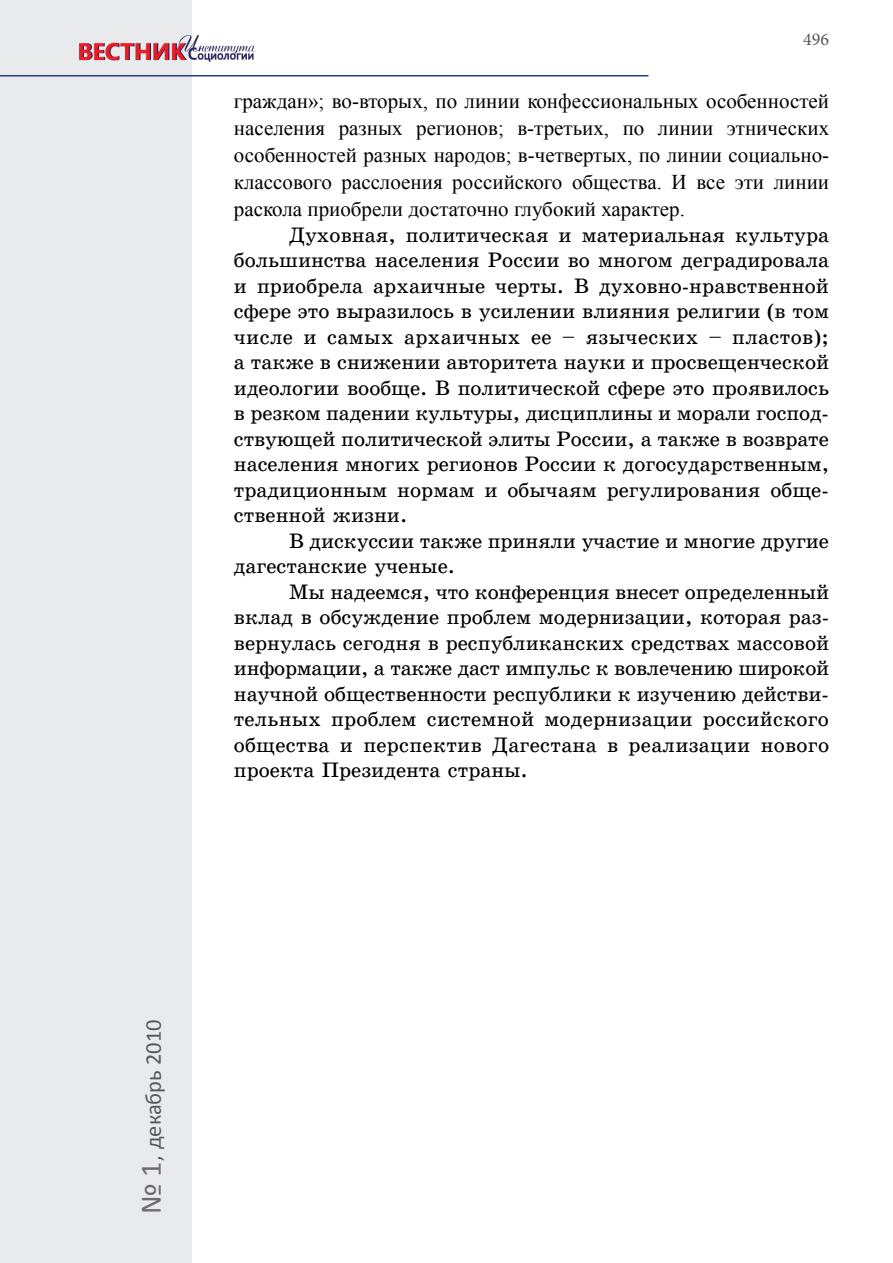
<style>
.page{position:relative;width:893px;height:1263px;background:#fff}
.page>*{position:absolute;margin:0;border:0;box-sizing:border-box;transform-origin:0 0}
.t1{font:22.5px "Calibri";color:#58585b}
.t2{font:21px/25.5px "School Book C";color:#000;text-align:justify}
.t3{font:21px/27px "Times New Roman";color:#000;text-align:justify}
.t4{font:18px "Minion Pro";color:#58585b}
.s1{font-size:30px;color:#706a75}
</style>
<div class="page">
<div style="left:0;top:0;width:191px;height:1263px;background:#e9eaeb"></div>
<hr style="left:0;top:75px;width:648px;height:1px;background:#243d8b">
<img style="left:79px;top:21px;width:177px;height:45px">
<p class="t4" style="left:803px;top:27px;width:27px">496</p>
<p class="t3" style="left:234px;top:87px;width:597px">граждан»; во-вторых, по линии конфессиональных особенностей населения разных регионов; в-третьих, по линии этнических особенностей разных народов; в-четвертых, по линии социально&shy;классового расслоения российского общества. И все эти линии раскола приобрели достаточно глубокий характер.</p>
<p class="t2" style="left:234px;top:222px;width:597px;text-indent:55px">Духовная, политическая и материальная культура большинства населения России во многом деградировала и приобрела архаичные черты. В духовно-нравственной сфере это выразилось в усилении влияния религии (в том числе и самых архаичных ее – языческих – пластов); а также в снижении авторитета науки и просвещенческой идеологии вообще. В политической сфере это проявилось в резком падении культуры, дисциплины и морали господ&shy;ствующей политической элиты России, а также в возврате населения многих регионов России к догосударственным, традиционным нормам и обычаям регулирования обще&shy;ственной жизни.</p>
<p class="t2" style="left:234px;top:528px;width:597px;text-indent:55px">В дискуссии также приняли участие и многие другие дагестанские ученые.</p>
<p class="t2" style="left:234px;top:579px;width:597px;text-indent:55px">Мы надеемся, что конференция внесет определенный вклад в обсуждение проблем модернизации, которая раз&shy;вернулась сегодня в республиканских средствах массовой информации, а также даст импульс к вовлечению широкой научной общественности республики к изучению действи&shy;тельных проблем системной модернизации российского общества и перспектив Дагестана в реализации нового проекта Президента страны.</p>
<p class="t1" style="left:139px;top:1214px;width:196px;rotate:-90deg"><span class="s1">№ 1</span>, декабрь 2010</p>
</div>
